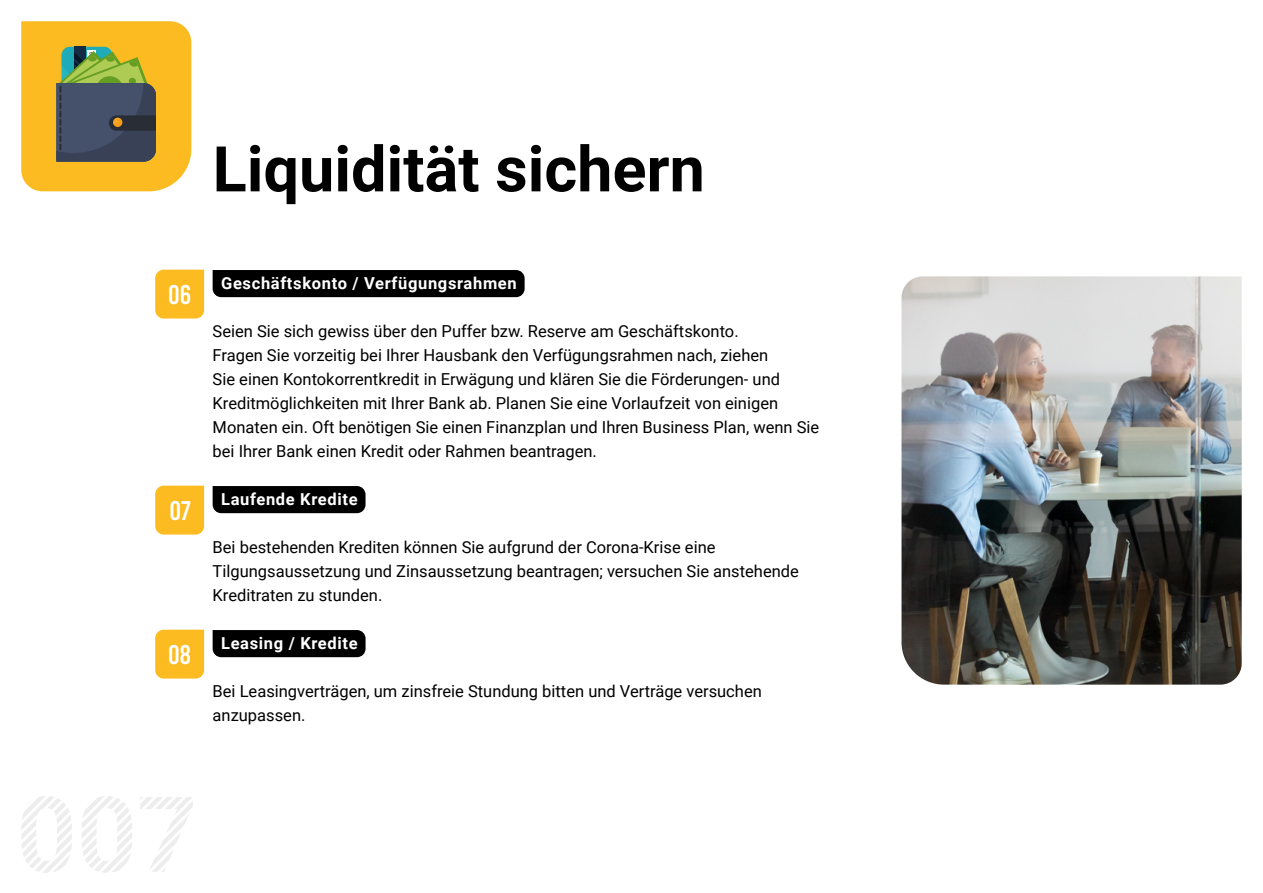
<style>
.page{position:relative;width:1263px;height:893px;background:#fff}
.page>*{position:absolute;margin:0;border:0;box-sizing:border-box;transform-origin:0 0}
.Kapitel_ohne_Funktio{font:700 63px "Roboto";color:#000}
.t1{font:27px "Bebas Kai";color:#fff}
.Copy{font:16.5px/24px "Roboto";color:#000}
.Zwischentitel{font:700 16.5px "Roboto";letter-spacing:.04em;color:#fff}
</style>
<div class="page">
<div style="left:213px;top:270px;width:312px;height:27px;background:#000"></div>
<div style="left:213px;top:486px;width:152px;height:27px;background:#000"></div>
<div style="left:213px;top:630px;width:153px;height:27px;background:#000"></div>
<div style="left:155px;top:270px;width:49px;height:49px;background:#fbbb21"></div>
<div style="left:155px;top:486px;width:49px;height:49px;background:#fbbb21"></div>
<div style="left:155px;top:630px;width:49px;height:49px;background:#fbbb21"></div>
<img style="left:901px;top:276px;width:341px;height:409px">
<svg style="left:21px;top:21px;width:170px;height:170px;background:#bc9c3b"></svg>
<p class="Kapitel_ohne_Funktio" style="left:213px;top:125px;width:494px">Liquidität sichern</p>
<p class="t1" style="left:168px;top:280px;width:25px">06</p>
<p class="t1" style="left:169px;top:496px;width:23px">07</p>
<p class="t1" style="left:168px;top:640px;width:24px">08</p>
<p class="Zwischentitel" style="left:221px;top:271px;width:297px">Geschäftskonto / Verfügungsrahmen</p>
<p class="Copy" style="left:213px;top:318px;width:608px">Seien Sie sich gewiss über den Puffer bzw. Reserve am Geschäftskonto.<br>Fragen Sie vorzeitig bei Ihrer Hausbank den Verfügungsrahmen nach, ziehen<br>Sie einen Kontokorrentkredit in Erwägung und klären Sie die Förderungen- und Kreditmöglichkeiten mit Ihrer Bank ab. Planen Sie eine Vorlaufzeit von einigen Monaten ein. Oft benötigen Sie einen Finanzplan und Ihren Business Plan, wenn Sie bei Ihrer Bank einen Kredit oder Rahmen beantragen.</p>
<p class="Zwischentitel" style="left:221px;top:487px;width:138px">Laufende Kredite</p>
<p class="Copy" style="left:213px;top:534px;width:588px">Bei bestehenden Krediten können Sie aufgrund der Corona-Krise eine<br>Tilgungsaussetzung und Zinsaussetzung beantragen; versuchen Sie anstehende<br>Kreditraten zu stunden.</p>
<p class="Zwischentitel" style="left:221px;top:631px;width:138px">Leasing / Kredite</p>
<p class="Copy" style="left:213px;top:678px;width:551px">Bei Leasingverträgen, um zinsfreie Stundung bitten und Verträge versuchen anzupassen.</p>
</div>
